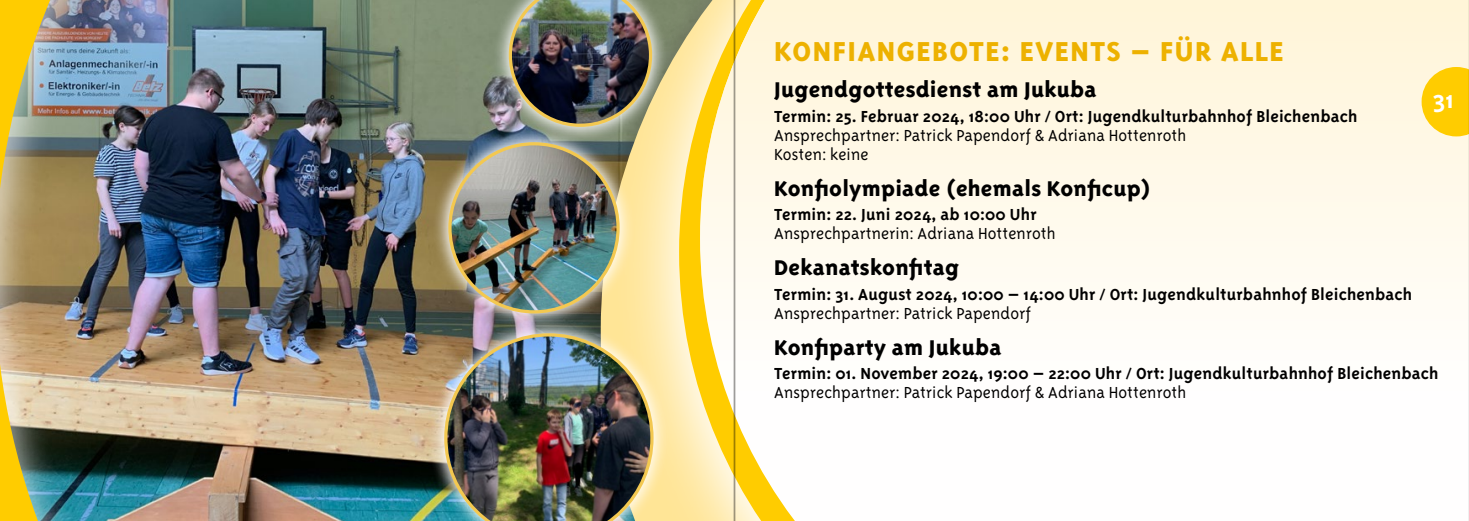
<style>
.page{position:relative;width:1469px;height:521px;background:#fff}
.page>*{position:absolute;margin:0;border:0;box-sizing:border-box;transform-origin:0 0}
.t1{font:800 31.5px "Triplex Sans";letter-spacing:.05em;color:#edb800}
.t2{font:700 28px "Triplex Sans";color:#fff}
.t3{font:800 24.5px "Triplex Sans";letter-spacing:.01em;color:#000}
.t4{font:700 18.38px "Triplex Sans";letter-spacing:.01em;color:#000}
.t5{font:300 18.38px/19.2px "Triplex Sans";letter-spacing:.01em;color:#000}
</style>
<div class="page">
<img style="left:0;top:0;width:733px;height:521px">
<div style="left:492px;top:0;width:176px;height:143px;background:#fff;opacity:.9"></div>
<img style="left:509px;top:0;width:143px;height:127px">
<div style="left:432px;top:126px;width:204px;height:204px;background:#fff;opacity:.9"></div>
<img style="left:450px;top:144px;width:168px;height:168px;border-radius:84px">
<svg style="left:733px;top:0;width:735px;height:521px"></svg>
<h1 class="t1" style="left:774px;top:34px;width:511px">KONFIANGEBOTE: EVENTS – FÜR ALLE</h1>
<h3 class="t3" style="left:774px;top:76px;width:324px">Jugendgottesdienst am Jukuba</h3>
<p class="t4" style="left:774px;top:106px;width:585px">Termin: 25. Februar 2024, 18:00 Uhr / Ort: Jugendkulturbahnhof Bleichenbach</p>
<p class="t5" style="left:774px;top:126px;width:414px">Ansprechpartner: Patrick Papendorf &amp; Adriana Hottenroth<br>Kosten: keine</p>
<h3 class="t3" style="left:774px;top:175px;width:378px">Konfiolympiade (ehemals Konficup)</h3>
<p class="t4" style="left:774px;top:204px;width:264px">Termin: 22. Juni 2024, ab 10:00 Uhr</p>
<p class="t5" style="left:774px;top:224px;width:283px">Ansprechpartnerin: Adriana Hottenroth</p>
<h3 class="t3" style="left:774px;top:254px;width:186px">Dekanatskonfitag</h3>
<p class="t4" style="left:774px;top:284px;width:639px">Termin: 31. August 2024, 10:00 – 14:00 Uhr / Ort: Jugendkulturbahnhof Bleichenbach</p>
<p class="t5" style="left:774px;top:303px;width:258px">Ansprechpartner: Patrick Papendorf</p>
<h3 class="t3" style="left:774px;top:333px;width:229px">Konfiparty am Jukuba</h3>
<p class="t4" style="left:774px;top:363px;width:666px">Termin: 01. November 2024, 19:00 – 22:00 Uhr / Ort: Jugendkulturbahnhof Bleichenbach</p>
<p class="t5" style="left:774px;top:383px;width:414px">Ansprechpartner: Patrick Papendorf &amp; Adriana Hottenroth</p>
<h2 class="t2" style="left:1433px;top:84px;width:22px">31</h2>
</div>
